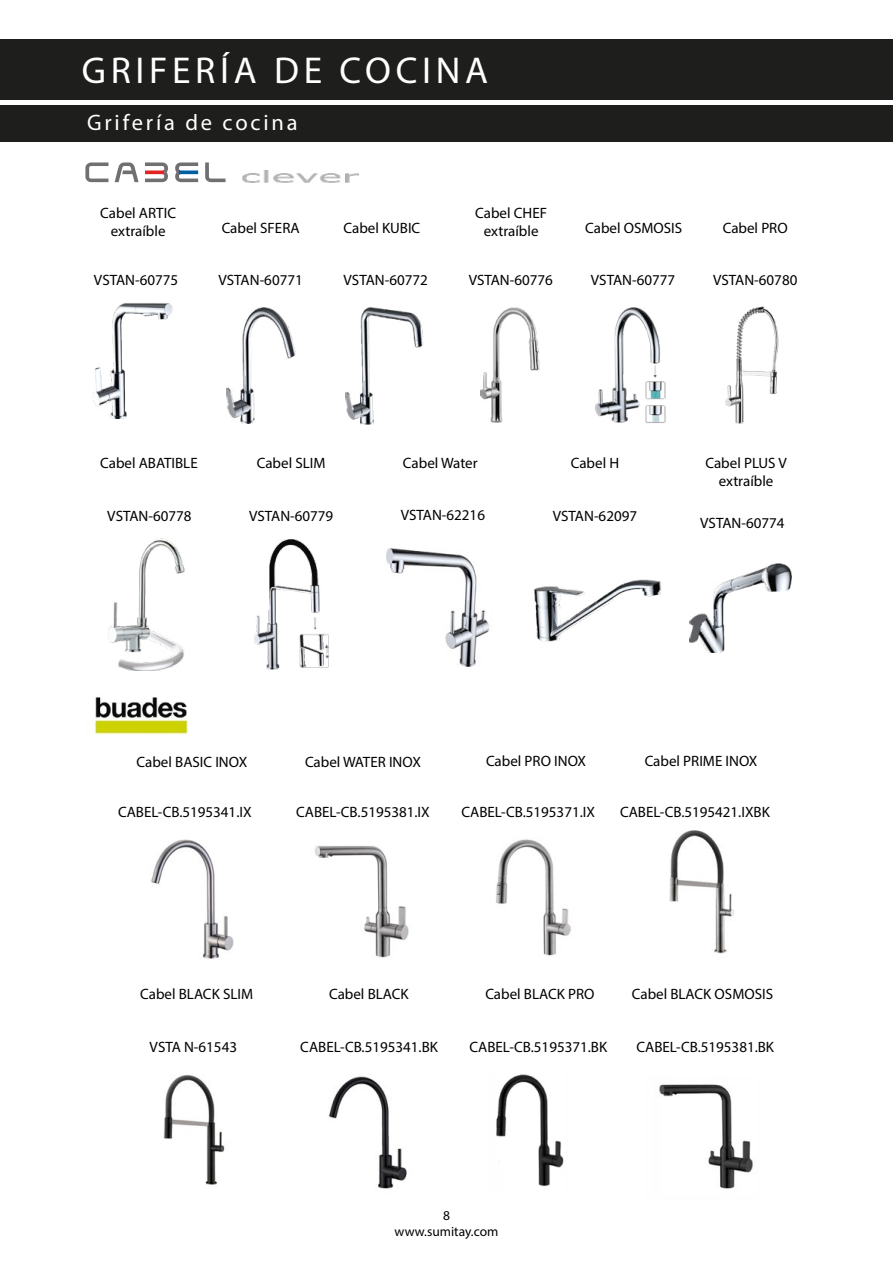
<style>
.page{position:relative;width:893px;height:1263px;background:#fff}
.page>*{position:absolute;margin:0;border:0;box-sizing:border-box;transform-origin:0 0}
.t1{font:37.5px "Myriad Pro";letter-spacing:.125em;color:#fff}
.t2{font:22.5px "Myriad Pro";letter-spacing:.125em;color:#fff}
.t3{font:15px/18px "Myriad Pro";color:#000;text-align:center}
.t4{font:13.5px/16.2px "Myriad Pro";color:#000;text-align:center}
</style>
<div class="page">
<div style="left:0;top:105px;width:893px;height:36px;background:#1e1e1d"></div>
<div style="left:0;top:39px;width:893px;height:60px;background:#1e1e1d"></div>
<img style="left:534px;top:579px;width:128px;height:63px">
<img style="left:254px;top:539px;width:74px;height:130px">
<img style="left:226px;top:308px;width:69px;height:115px">
<img style="left:345px;top:307px;width:78px;height:117px">
<img style="left:689px;top:564px;width:103px;height:88px">
<img style="left:93px;top:303px;width:79px;height:116px">
<img style="left:481px;top:307px;width:58px;height:116px">
<img style="left:596px;top:307px;width:70px;height:116px">
<img style="left:108px;top:538px;width:77px;height:132px">
<img style="left:726px;top:306px;width:52px;height:118px">
<svg style="left:85px;top:162px;width:23px;height:20px"></svg>
<svg style="left:115px;top:162px;width:24px;height:20px"></svg>
<svg style="left:205px;top:162px;width:21px;height:20px"></svg>
<svg style="left:175px;top:162px;width:23px;height:20px"></svg>
<svg style="left:145px;top:162px;width:23px;height:20px"></svg>
<img style="left:315px;top:846px;width:94px;height:112px">
<img style="left:386px;top:548px;width:104px;height:118px">
<img style="left:85px;top:697px;width:103px;height:38px">
<img style="left:163px;top:1075px;width:62px;height:110px">
<img style="left:328px;top:1076px;width:79px;height:113px">
<img style="left:659px;top:1084px;width:94px;height:105px">
<img style="left:151px;top:839px;width:83px;height:120px">
<img style="left:496px;top:839px;width:75px;height:117px">
<img style="left:669px;top:830px;width:65px;height:124px">
<img style="left:242px;top:171px;width:116px;height:11px">
<img style="left:496px;top:1074px;width:68px;height:113px">
<h1 class="t1" style="left:82px;top:47px;width:408px">GRIFERÍA DE COCINA</h1>
<h2 class="t2" style="left:87px;top:109px;width:212px">Grifería de cocina</h2>
<p class="t3" style="left:100px;top:203px;width:77px">Cabel ARTIC extraíble</p>
<p class="t3" style="left:475px;top:203px;width:73px">Cabel CHEF extraíble</p>
<p class="t3" style="left:222px;top:219px;width:79px">Cabel SFERA</p>
<p class="t3" style="left:343px;top:218px;width:78px">Cabel KUBIC</p>
<p class="t3" style="left:585px;top:218px;width:99px">Cabel OSMOSIS</p>
<p class="t3" style="left:94px;top:270px;width:86px">VSTAN-60775</p>
<p class="t3" style="left:219px;top:270px;width:86px">VSTAN-60771</p>
<p class="t3" style="left:344px;top:270px;width:86px">VSTAN-60772</p>
<p class="t3" style="left:469px;top:270px;width:86px">VSTAN-60776</p>
<p class="t3" style="left:591px;top:270px;width:86px">VSTAN-60777</p>
<p class="t3" style="left:723px;top:218px;width:67px">Cabel PRO</p>
<p class="t3" style="left:713px;top:270px;width:86px">VSTAN-60780</p>
<p class="t3" style="left:100px;top:453px;width:99px">Cabel ABATIBLE</p>
<p class="t3" style="left:257px;top:453px;width:70px">Cabel SLIM</p>
<p class="t3" style="left:107px;top:506px;width:86px">VSTAN-60778</p>
<p class="t3" style="left:249px;top:506px;width:86px">VSTAN-60779</p>
<p class="t3" style="left:403px;top:454px;width:76px">Cabel Water</p>
<p class="t3" style="left:401px;top:506px;width:86px">VSTAN-62216</p>
<p class="t3" style="left:571px;top:454px;width:50px">Cabel H</p>
<p class="t3" style="left:553px;top:507px;width:86px">VSTAN-62097</p>
<p class="t3" style="left:705px;top:453px;width:83px">Cabel PLUS V extraíble</p>
<p class="t3" style="left:700px;top:514px;width:86px">VSTAN-60774</p>
<p class="t3" style="left:137px;top:752px;width:112px">Cabel BASIC INOX</p>
<p class="t3" style="left:305px;top:752px;width:117px">Cabel WATER INOX</p>
<p class="t3" style="left:486px;top:752px;width:102px">Cabel PRO INOX</p>
<p class="t3" style="left:645px;top:752px;width:114px">Cabel PRIME INOX</p>
<p class="t3" style="left:118px;top:802px;width:135px">CABEL-CB.5195341.IX</p>
<p class="t3" style="left:296px;top:802px;width:135px">CABEL-CB.5195381.IX</p>
<p class="t3" style="left:461px;top:802px;width:135px">CABEL-CB.5195371.IX</p>
<p class="t3" style="left:620px;top:802px;width:151px">CABEL-CB.5195421.IXBK</p>
<p class="t3" style="left:140px;top:984px;width:114px">Cabel BLACK SLIM</p>
<p class="t3" style="left:150px;top:1038px;width:89px">VSTA N-61543</p>
<p class="t3" style="left:329px;top:984px;width:81px">Cabel BLACK</p>
<p class="t3" style="left:300px;top:1038px;width:139px">CABEL-CB.5195341.BK</p>
<p class="t3" style="left:485px;top:984px;width:111px">Cabel BLACK PRO</p>
<p class="t3" style="left:469px;top:1038px;width:139px">CABEL-CB.5195371.BK</p>
<p class="t3" style="left:632px;top:984px;width:143px">Cabel BLACK OSMOSIS</p>
<p class="t3" style="left:636px;top:1038px;width:139px">CABEL-CB.5195381.BK</p>
<p class="t4" style="left:395px;top:1207px;width:105px">8 www.sumitay.com</p>
</div>
